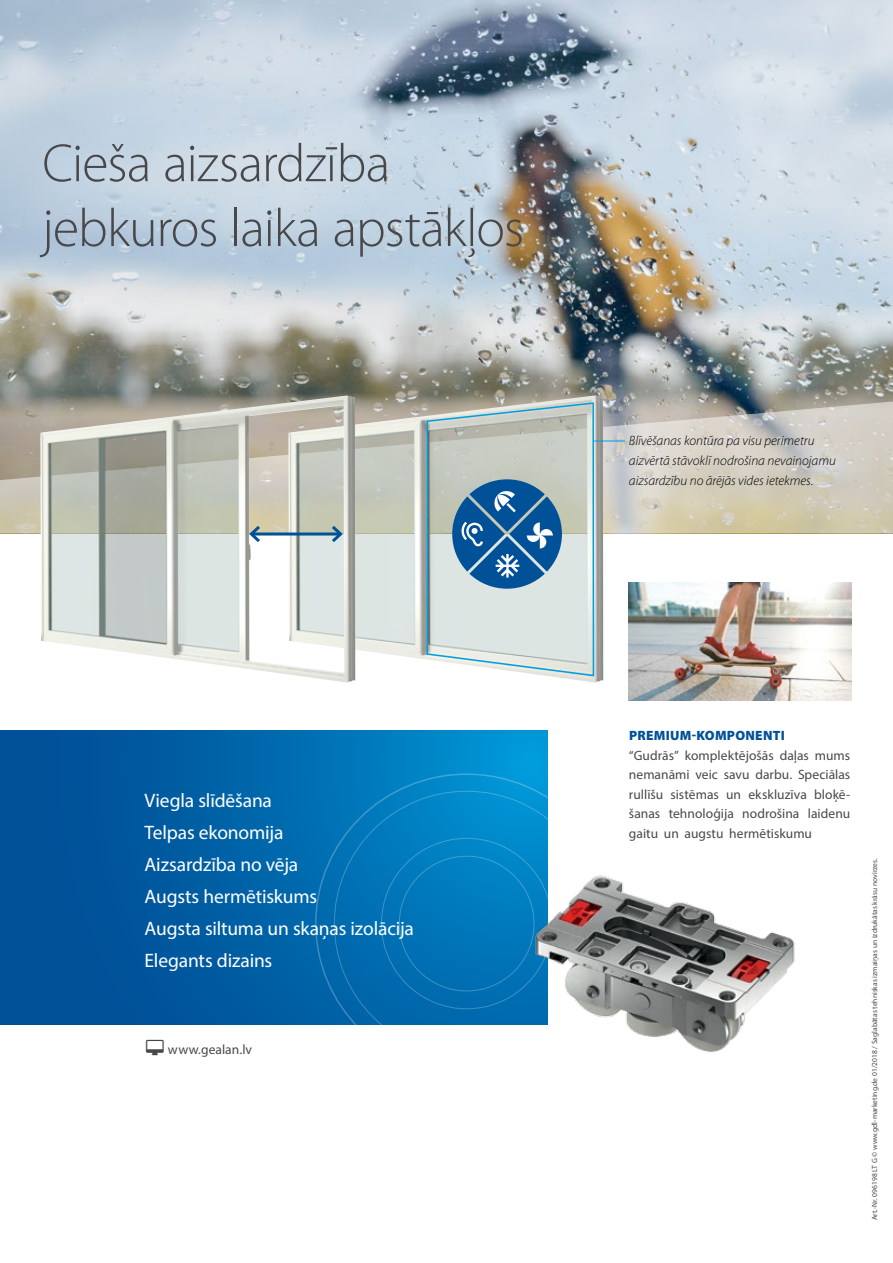
<style>
.page{position:relative;width:893px;height:1263px;background:#fff}
.page>*{position:absolute;margin:0;border:0;box-sizing:border-box;transform-origin:0 0}
.t1{font:300 54px/64.8px "Myriad Pro";letter-spacing:-.02em;color:#48484a}
.t2{font:19.5px/32px "Myriad Pro";letter-spacing:-.01em;color:#fff}
.t3{font:13.5px/19.6px "Myriad Pro";color:#48484a;text-align:justify}
.t4{font:italic 300 13.5px/19.6px "Myriad Pro";color:#000}
.t5{font:900 13.5px "Myriad Pro";letter-spacing:.02em;color:#005198}
.t6{font:7.5px "Myriad Pro";color:#48484a}
</style>
<div class="page">
<img style="left:0;top:0;width:893px;height:400px">
<svg style="left:0;top:400px;width:893px;height:133px;background:#cac5b8"></svg>
<img style="left:355px;top:395px;width:248px;height:288px">
<img style="left:40px;top:395px;width:315px;height:288px">
<img style="left:629px;top:583px;width:223px;height:118px">
<svg style="left:426px;top:401px;width:169px;height:276px;background:#cad4d0"></svg>
<svg style="left:0;top:730px;width:547px;height:294px;background:#005ea3"></svg>
<svg style="left:315px;top:773px;width:232px;height:251px;background:#0379bb"></svg>
<svg style="left:334px;top:791px;width:213px;height:233px;background:#0178ba"></svg>
<svg style="left:381px;top:838px;width:166px;height:171px;background:#0277ba"></svg>
<svg style="left:452px;top:479px;width:110px;height:110px;background:#4a81ad"></svg>
<hr style="left:594px;top:441px;width:31px;height:1px;background:#009ede">
<img style="left:525px;top:868px;width:270px;height:184px">
<hr style="left:251px;top:532px;width:90px;height:3px;background:#005198">
<svg style="left:247px;top:523px;width:16px;height:22px"></svg>
<svg style="left:329px;top:523px;width:16px;height:22px"></svg>
<h1 class="t1" style="left:42px;top:130px;width:483px">Cieša aizsardzība jebkuros laika apstākļos</h1>
<h2 class="t2" style="left:145px;top:784px;width:271px">Viegla slīdēšana<br>Telpas ekonomija<br>Aizsardzība no vēja<br>Augsts hermētiskums<br>Augsta siltuma un skaņas izolācija<br>Elegants dizains</h2>
<p class="t3" style="left:168px;top:1039px;width:86px">www.gealan.lv</p>
<p class="t4" style="left:629px;top:431px;width:208px">Blīvēšanas kontūra pa visu perimetru aizvērtā stāvoklī nodrošina nevainojamu aizsardzību no ārējās vides ietekmes.</p>
<p class="t5" style="left:629px;top:726px;width:157px">PREMIUM-KOMPONENTI</p>
<p class="t3" style="left:629px;top:745px;width:223px">“Gudrās” komplektējošās daļas mums nemanāmi veic savu darbu. Speciālas rullīšu sistēmas un ekskluzīva bloķē&shy;šanas tehnoloģija nodrošina laidenu gaitu un augstu hermētiskumu</p>
<p class="t6" style="left:870px;top:1220px;width:363px;rotate:-90deg">Art.-Nr. 096198 LT G © www.gdl-marketing.de 01/2018 / Saglabātas tehniskas izmaiņas un izdrukātas krāsu novirzes.</p>
</div>
